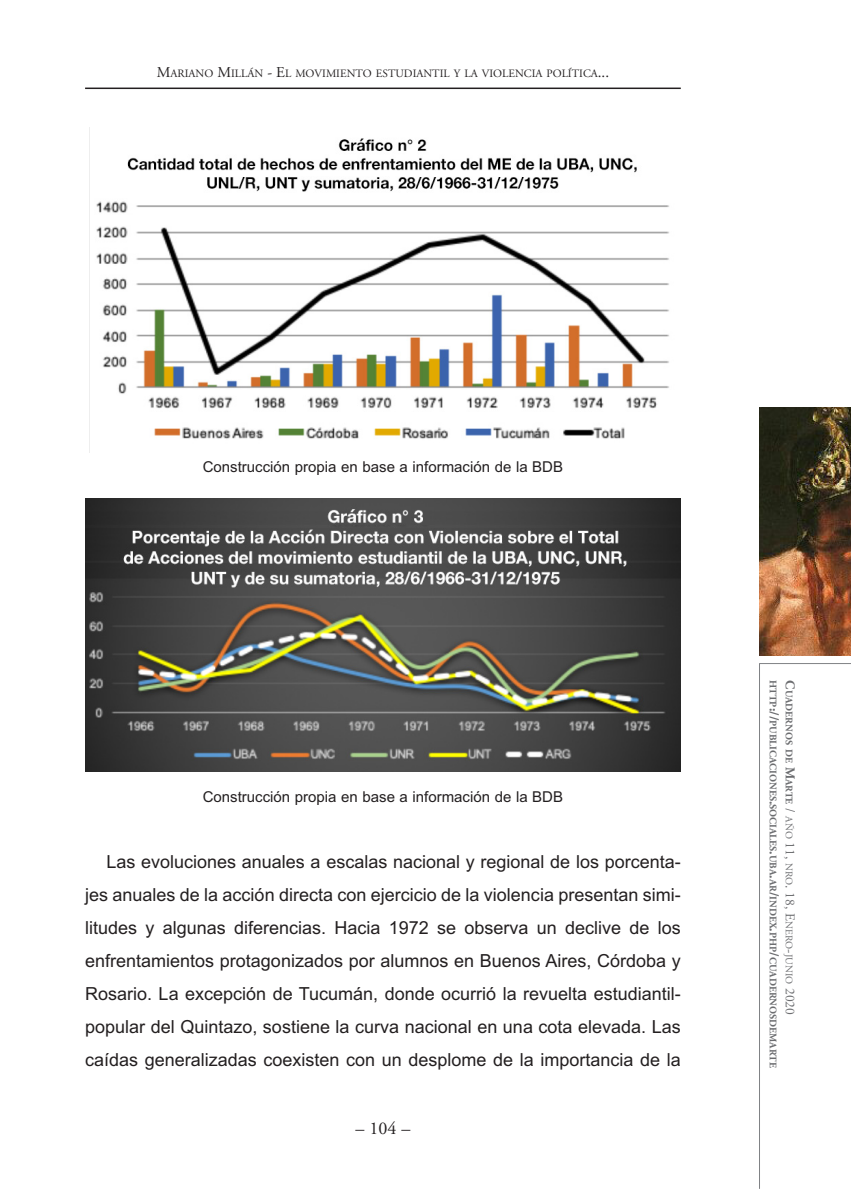
<style>
.page{position:relative;width:851px;height:1191px;background:#fff}
.page>*{position:absolute;margin:0;border:0;box-sizing:border-box;transform-origin:0 0}
.t1{font:18px/33px "Arial";color:#231f20;text-align:justify}
.t2{font:18px "Adobe Garamond";color:#231f20}
.t3{font:15px "Arial";color:#231f20}
.t4{font:11.25px "Adobe Garamond";color:#231f20}
.t5{font:700 10.2px/16.2px "Adobe Garamond";color:#6c6d70}
.s1{font-size:15px}
.s2{font-size:13.5px}
.s3{font-weight:400;font-size:13.5px}
.s4{font-weight:400}
</style>
<div class="page">
<hr style="left:759px;top:663px;width:91px;height:1px;background:#808285">
<hr style="left:759px;top:663px;width:1px;height:525px;background:#808285">
<img style="left:759px;top:407px;width:91px;height:248px">
<img style="left:89px;top:128px;width:580px;height:325px">
<img style="left:85px;top:498px;width:595px;height:273px">
<hr style="left:85px;top:88px;width:595px;height:1px;background:#231f20">
<p class="t4" style="left:157px;top:67px;width:454px"><span class="s1">M</span>ARIANO <span class="s1">M</span>ILLÁN <span class="s1">- E</span>L MOVIMIENTO ESTUDIANTIL Y LA VIOLENCIA POLÍTICA<span class="s1">...</span></p>
<p class="t3" style="left:203px;top:458px;width:362px">Construcción propia en base a información de la BDB</p>
<p class="t3" style="left:203px;top:788px;width:362px">Construcción propia en base a información de la BDB</p>
<p class="t1" style="left:85px;top:845px;width:597px;text-indent:21px">Las evoluciones anuales a escalas nacional y regional de los porcenta&shy;jes anuales de la acción directa con ejercicio de la violencia presentan simi&shy;litudes y algunas diferencias. Hacia 1972 se observa un declive de los enfrentamientos protagonizados por alumnos en Buenos Aires, Córdoba y Rosario. La excepción de Tucumán, donde ocurrió la revuelta estudiantil&shy;popular del Quintazo, sostiene la curva nacional en una cota elevada. Las caídas generalizadas coexisten con un desplome de la importancia de la</p>
<p class="t2" style="left:355px;top:1118px;width:56px">– 104 –</p>
<p class="t5" style="left:797px;top:680px;width:389px;rotate:90deg"><span class="s2">C</span>UADERNOS DE <span class="s2">M</span>ARTE <span class="s3">/</span> <span class="s4">AÑO</span> <span class="s3">11,</span> <span class="s4">NRO</span><span class="s3">. 18, E</span><span class="s4">NERO</span><span class="s3">-</span><span class="s4">JUNIO</span> <span class="s3">2020<br></span>HTTP<span class="s2">://</span>PUBLICACIONES<span class="s2">.</span>SOCIALES<span class="s2">.</span>UBA<span class="s2">.</span>AR<span class="s2">/</span>INDEX<span class="s2">.</span>PHP<span class="s2">/</span>CUADERNOSDEMARTE</p>
</div>
